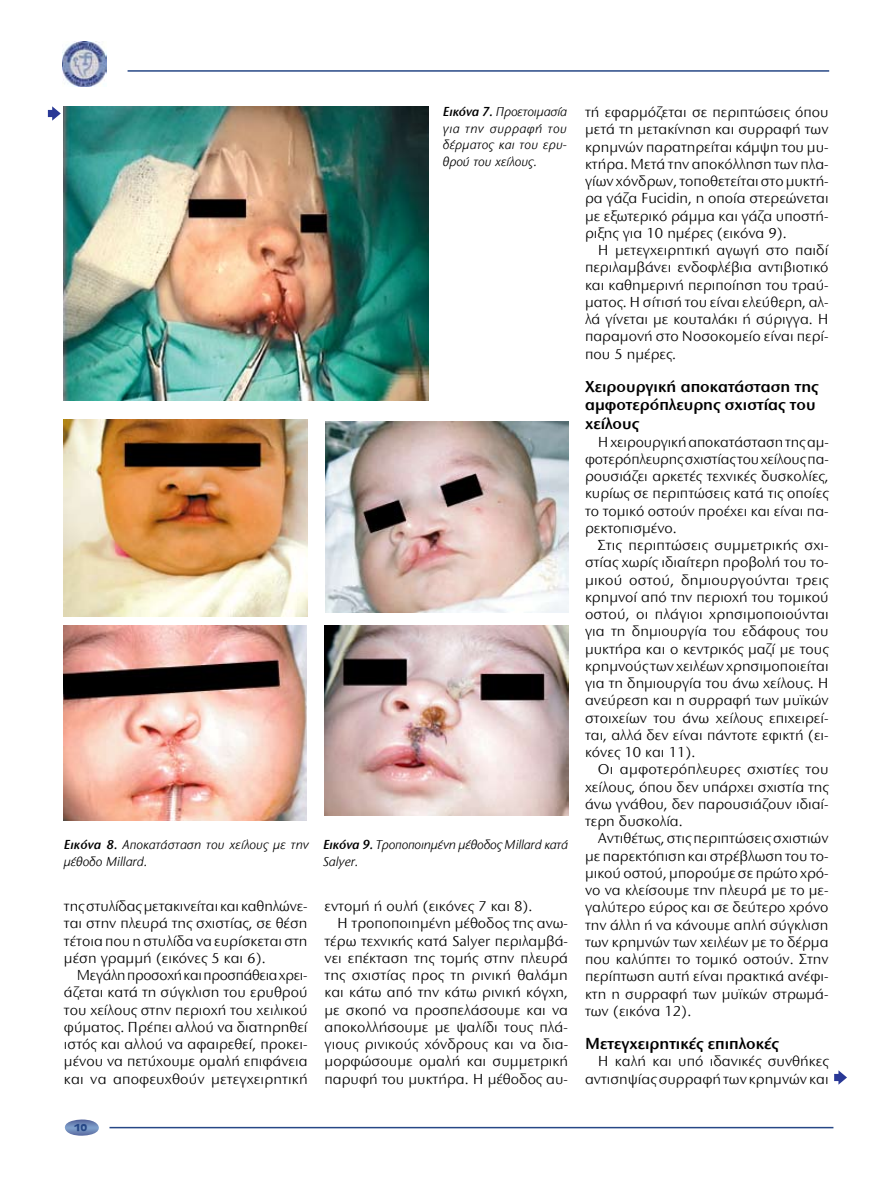
<style>
.page{position:relative;width:893px;height:1191px;background:#fff}
.page>*{position:absolute;margin:0;border:0;box-sizing:border-box;transform-origin:0 0}
.t1{font:600 16.5px/18.8px "Stone Sans ITC Hel";color:#000}
.t2{font:15px/17.2px "Stone Sans ITC Hel";color:#000;text-align:justify}
.t3{font:italic 13.5px/16.5px "Stone Sans ITC Hel";color:#000}
.t4{font:900 10.5px "UB Antique Olive";color:#264786;scale:1.15 1}
.s1{font-weight:600}
</style>
<div class="page">
<hr style="left:109px;top:1126px;width:724px;height:2px;background:#264786">
<svg style="left:65px;top:1119px;width:34px;height:16px"></svg>
<img style="left:62px;top:42px;width:45px;height:44px">
<hr style="left:128px;top:70px;width:701px;height:2px;background:#264786">
<svg style="left:48px;top:106px;width:13px;height:15px"></svg>
<svg style="left:834px;top:1070px;width:13px;height:14px"></svg>
<img style="left:64px;top:106px;width:364px;height:294px">
<img style="left:64px;top:420px;width:243px;height:196px">
<img style="left:64px;top:625px;width:243px;height:196px">
<img style="left:324px;top:625px;width:244px;height:190px">
<img style="left:325px;top:421px;width:243px;height:191px">
<p class="t3" style="left:443px;top:104px;width:126px;text-align:justify"><span class="s1">Εικόνα 7.</span> Προετοιμασία για την συρραφή του δέρματος και του ερυ&shy;θρού του χείλους.</p>
<p class="t3" style="left:64px;top:836px;width:247px"><span class="s1">Εικόνα 8.</span> Αποκατάσταση του χείλους με την μέθοδο Μillard.</p>
<p class="t3" style="left:323px;top:836px;width:247px"><span class="s1">Εικόνα 9.</span> Τροποποιημένη μέθοδος Μillard κατά<br>Salyer.</p>
<p class="t2" style="left:64px;top:898px;width:245px">της στυλίδας μετακινείται και καθηλώνε&shy;ται στην πλευρά της σχιστίας, σε θέση τέτοια που η στυλίδα να ευρίσκεται στη μέση γραμμή (εικόνες 5 και 6).</p>
<p class="t2" style="left:64px;top:967px;width:245px;text-indent:13px">Μεγάλη προσοχή και προσπάθεια χρει&shy;άζεται κατά τη σύγκλιση του ερυθρού του χείλους στην περιοχή του χειλικού φύματος. Πρέπει αλλού να διατηρηθεί ιστός και αλλού να αφαιρεθεί, προκει&shy;μένου να πετύχουμε ομαλή επιφάνεια και να αποφευχθούν μετεγχειρητική</p>
<p class="t4" style="left:74px;top:1122px;width:13px">10</p>
<p class="t2" style="left:325px;top:898px;width:209px">εντομή ή ουλή (εικόνες 7 και 8).</p>
<p class="t2" style="left:337px;top:915px;width:232px">Η τροποποιημένη μέθοδος της ανω-</p>
<p class="t2" style="left:325px;top:932px;width:245px">τέρω τεχνικής κατά Salyer περιλαμβά-</p>
<p class="t2" style="left:325px;top:949px;width:245px">νει επέκταση της τομής στην πλευρά</p>
<p class="t2" style="left:325px;top:967px;width:245px">της σχιστίας προς τη ρινική θαλάμη</p>
<p class="t2" style="left:325px;top:984px;width:245px">και κάτω από την κάτω ρινική κόγχη,</p>
<p class="t2" style="left:325px;top:1001px;width:245px">με σκοπό να προσπελάσουμε και να</p>
<p class="t2" style="left:325px;top:1018px;width:245px">αποκολλήσουμε με ψαλίδι τους πλά-</p>
<p class="t2" style="left:325px;top:1036px;width:245px">γιους ρινικούς χόνδρους και να δια-</p>
<p class="t2" style="left:325px;top:1053px;width:245px">μορφώσουμε ομαλή και συμμετρική</p>
<p class="t2" style="left:325px;top:1070px;width:245px">παρυφή του μυκτήρα. Η μέθοδος αυ-</p>
<p class="t2" style="left:585px;top:104px;width:245px">τή εφαρμόζεται σε περιπτώσεις όπου μετά τη μετακίνηση και συρραφή των κρημνών παρατηρείται κάμψη του μυ&shy;κτήρα. Μετά την αποκόλληση των πλα&shy;γίων χόνδρων, τοποθετείται στο μυκτή&shy;ρα γάζα Fucidin, η οποία στερεώνεται με εξωτερικό ράμμα και γάζα υποστή&shy;ριξης για 10 ημέρες (εικόνα 9).</p>
<p class="t2" style="left:585px;top:242px;width:245px;text-indent:13px">Η μετεγχειρητική αγωγή στο παιδί περιλαμβάνει ενδοφλέβια αντιβιοτικό και καθημερινή περιποίηση του τραύ&shy;ματος. Η σίτισή του είναι ελεύθερη, αλ&shy;λά γίνεται με κουταλάκι ή σύριγγα. Η παραμονή στο Νοσοκομείο είναι περί&shy;που 5 ημέρες.</p>
<p class="t1" style="left:585px;top:377px;width:235px">Χειρουργική αποκατάσταση της αμφοτερόπλευρης σχιστίας του χείλους</p>
<p class="t2" style="left:585px;top:433px;width:245px;text-indent:13px">Η χειρουργική αποκατάσταση της αμ&shy;φοτερόπλευρης σχιστίας του χείλους πα&shy;ρουσιάζει αρκετές τεχνικές δυσκολίες, κυρίως σε περιπτώσεις κατά τις οποίες το τομικό οστούν προέχει και είναι πα&shy;ρεκτοπισμένο.</p>
<p class="t2" style="left:585px;top:537px;width:245px;text-indent:13px">Στις περιπτώσεις συμμετρικής σχι&shy;στίας χωρίς ιδιαίτερη προβολή του το&shy;μικού οστού, δημιουργούνται τρεις κρημνοί από την περιοχή του τομικού οστού, οι πλάγιοι χρησιμοποιούνται για τη δημιουργία του εδάφους του μυκτήρα και ο κεντρικός μαζί με τους κρημνούς των χειλέων χρησιμοποιείται για τη δημιουργία του άνω χείλους. Η ανεύρεση και η συρραφή των μυϊκών στοιχείων του άνω χείλους επιχειρεί&shy;ται, αλλά δεν είναι πάντοτε εφικτή (ει&shy;κόνες 10 και 11).</p>
<p class="t2" style="left:585px;top:761px;width:245px;text-indent:13px">Οι αμφοτερόπλευρες σχιστίες του χείλους, όπου δεν υπάρχει σχιστία της άνω γνάθου, δεν παρουσιάζουν ιδιαί&shy;τερη δυσκολία.</p>
<p class="t2" style="left:585px;top:830px;width:245px;text-indent:13px">Αντιθέτως, στις περιπτώσεις σχιστιών με παρεκτόπιση και στρέβλωση του το&shy;μικού οστού, μπορούμε σε πρώτο χρό&shy;νο να κλείσουμε την πλευρά με το με&shy;γαλύτερο εύρος και σε δεύτερο χρόνο την άλλη ή να κάνουμε απλή σύγκλιση των κρημνών των χειλέων με το δέρμα που καλύπτει το τομικό οστούν. Στην περίπτωση αυτή είναι πρακτικά ανέφι&shy;κτη η συρραφή των μυϊκών στρωμά&shy;των (εικόνα 12).</p>
<p class="t1" style="left:585px;top:1034px;width:195px">Μετεγχειρητικές επιπλοκές</p>
<p class="t2" style="left:585px;top:1053px;width:245px;text-align:right">Η καλή και υπό ιδανικές συνθήκες αντισηψίας συρραφή των κρημνών και</p>
</div>
